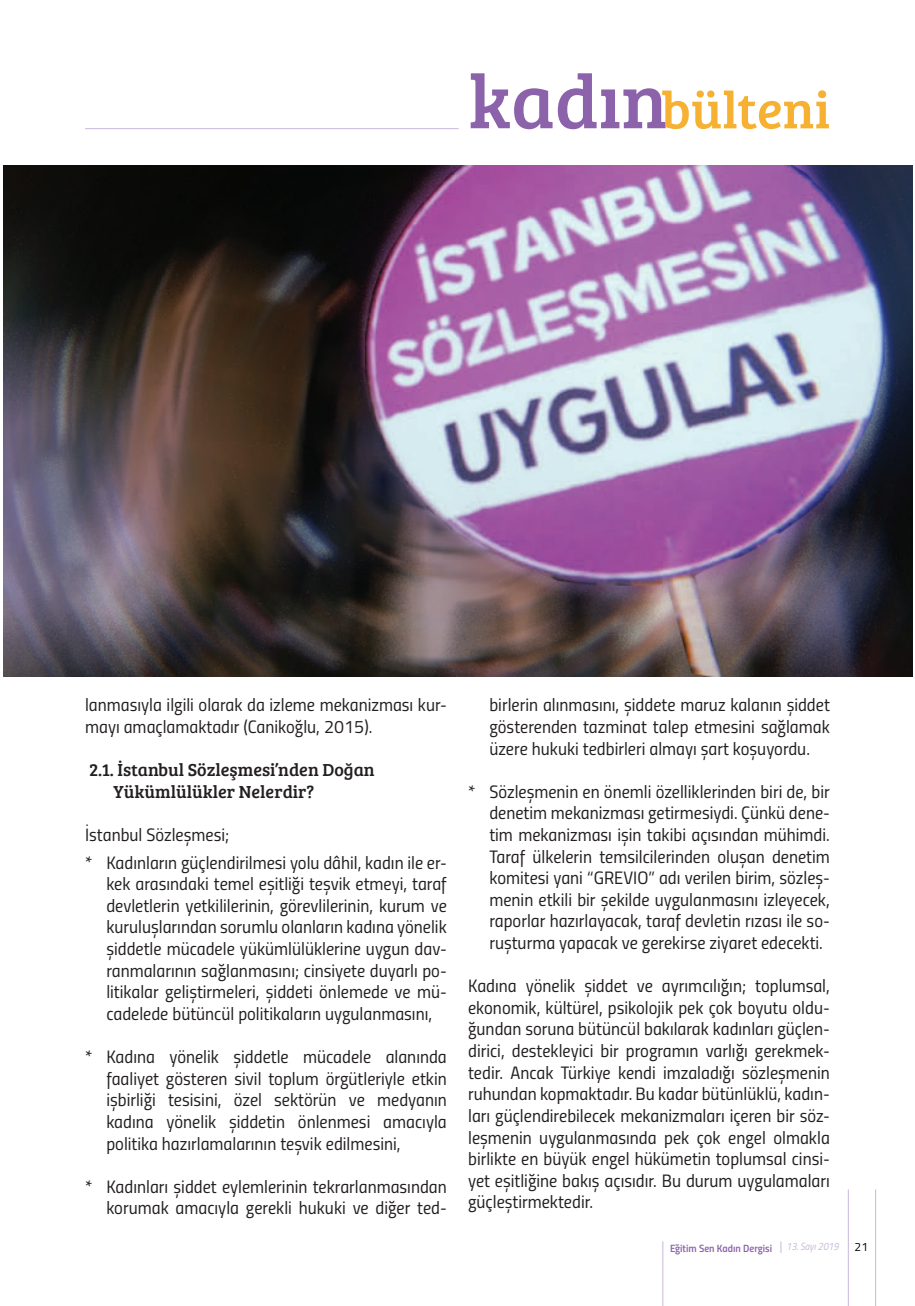
<style>
.page{position:relative;width:915px;height:1306px;background:#fff}
.page>*{position:absolute;margin:0;border:0;box-sizing:border-box;transform-origin:0 0}
.t1{font:53.1px "Bree Serif";color:#f7b132}
.t2{font:18px/21.6px "Titillium Regular Upright";color:#231f20;text-align:justify}
.t3{font:18px/21.6px "Bree Serif";color:#231f20}
.t4{font:12px "Titillium Regular Upright";color:#000}
.t5{font:10.5px "Titillium Semibold Upright";color:#8c62aa}
.t6{font:italic 10.5px "Titillium";color:#c7b6d8;scale:.88 1}
.s1{font-size:77.1px;color:#8c62aa}
</style>
<div class="page">
<hr style="left:85px;top:128px;width:373px;height:1px;background:#c7b6d8">
<hr style="left:847px;top:1189px;width:1px;height:116px;background:#c7b6d8">
<hr style="left:662px;top:1241px;width:1px;height:64px;background:#c7b6d8">
<hr style="left:875px;top:1189px;width:1px;height:116px;background:#c7b6d8">
<img style="left:3px;top:166px;width:909px;height:510px">
<h1 class="t1" style="left:468px;top:71px;width:363px"><span class="s1">kadın</span>bülteni</h1>
<p class="t2" style="left:85px;top:693px;width:363px">lanmasıyla ilgili olarak da izleme mekanizması kur&shy;mayı amaçlamaktadır (Canikoğlu, 2015).</p>
<p class="t3" style="left:113px;top:758px;width:262px;text-indent:-24px">2.1. İstanbul Sözleşmesi’nden Doğan<br>Yükümlülükler Nelerdir?</p>
<p class="t2" style="left:85px;top:820px;width:363px;line-height:27.6px">İstanbul Sözleşmesi;<br>* Kadınların güçlendirilmesi yolu dâhil, kadın ile er-</p>
<p class="t2" style="left:106px;top:872px;width:342px">kek arasındaki temel eşitliği teşvik etmeyi, taraf devletlerin yetkililerinin, görevlilerinin, kurum ve kuruluşlarından sorumlu olanların kadına yönelik şiddetle mücadele yükümlülüklerine uygun dav&shy;ranmalarının sağlanmasını; cinsiyete duyarlı po&shy;litikalar geliştirmeleri, şiddeti önlemede ve mü&shy;cadelede bütüncül politikaların uygulanmasını,</p>
<p class="t2" style="left:106px;top:1045px;width:342px;text-indent:-21px">* Kadına yönelik şiddetle mücadele alanında faaliyet gösteren sivil toplum örgütleriyle etkin işbirliği tesisini, özel sektörün ve medyanın kadına yönelik şiddetin önlenmesi amacıyla politika hazırlamalarının teşvik edilmesini,</p>
<p class="t2" style="left:85px;top:1174px;width:363px;text-align:right">* Kadınları şiddet eylemlerinin tekrarlanmasından korumak amacıyla gerekli hukuki ve diğer ted-</p>
<p class="t2" style="left:489px;top:693px;width:342px">birlerin alınmasını, şiddete maruz kalanın şiddet gösterenden tazminat talep etmesini sağlamak üzere hukuki tedbirleri almayı şart koşuyordu.</p>
<p class="t2" style="left:489px;top:779px;width:342px;text-indent:-21px">* Sözleşmenin en önemli özelliklerinden biri de, bir denetim mekanizması getirmesiydi. Çünkü dene&shy;tim mekanizması işin takibi açısından mühimdi.<br>Taraf ülkelerin temsilcilerinden oluşan denetim komitesi yani “GREVIO” adı verilen birim, sözleş&shy;menin etkili bir şekilde uygulanmasını izleyecek, raporlar hazırlayacak, taraf devletin rızası ile so&shy;ruşturma yapacak ve gerekirse ziyaret edecekti.</p>
<p class="t2" style="left:468px;top:974px;width:363px">Kadına yönelik şiddet ve ayrımcılığın; toplumsal, ekonomik, kültürel, psikolojik pek çok boyutu oldu&shy;ğundan soruna bütüncül bakılarak kadınları güçlen&shy;dirici, destekleyici bir programın varlığı gerekmek&shy;tedir. Ancak Türkiye kendi imzaladığı sözleşmenin ruhundan kopmaktadır. Bu kadar bütünlüklü, kadın&shy;ları güçlendirebilecek mekanizmaları içeren bir söz&shy;leşmenin uygulanmasında pek çok engel olmakla birlikte en büyük engel hükümetin toplumsal cinsi&shy;yet eşitliğine bakış açısıdır. Bu durum uygulamaları güçleştirmektedir.</p>
<p class="t5" style="left:669px;top:1240px;width:103px">Eğitim Sen Kadın Dergisi</p>
<p class="t6" style="left:786px;top:1238px;width:61px">13. Sayı 2019</p>
<p class="t4" style="left:854px;top:1237px;width:15px">21</p>
</div>
